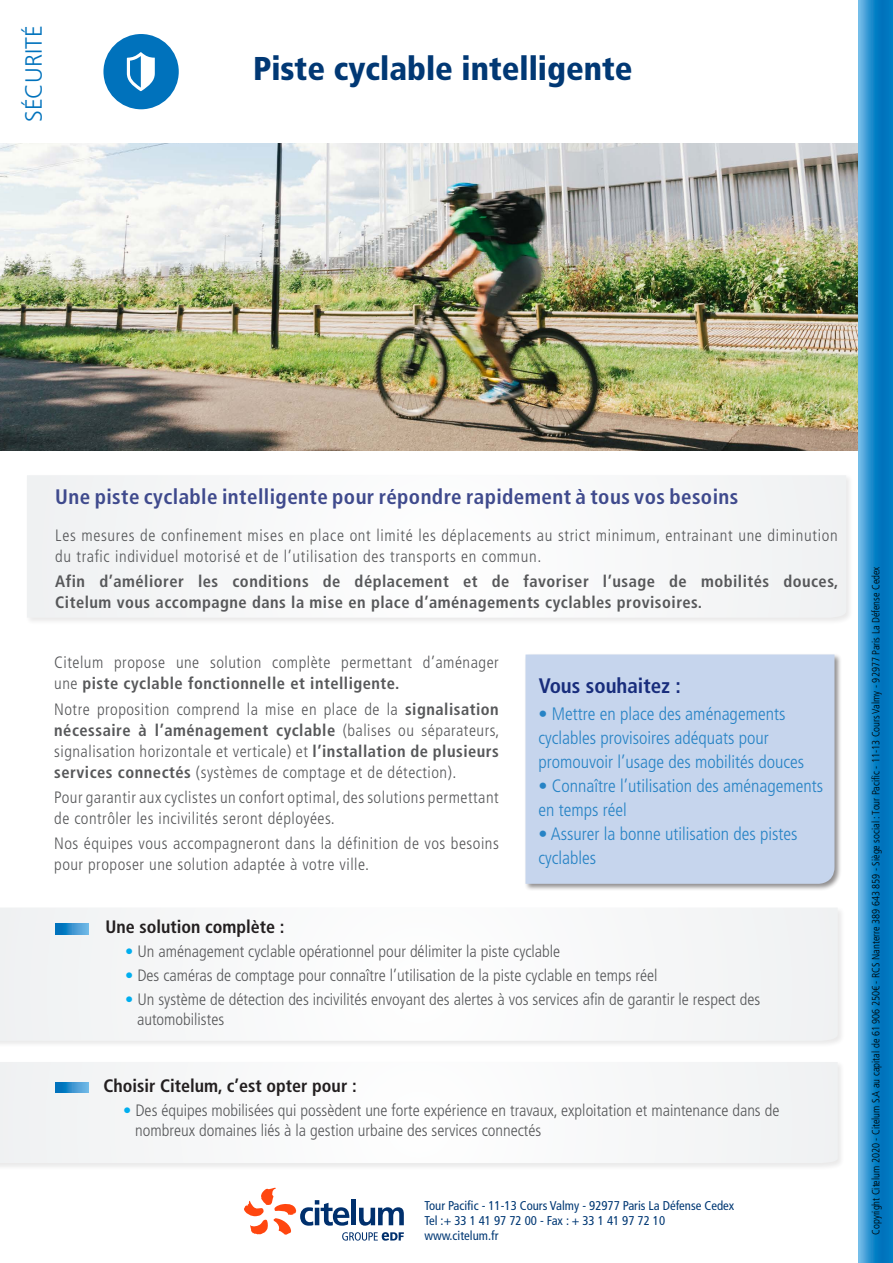
<style>
.page{position:relative;width:893px;height:1263px;background:#fff}
.page>*{position:absolute;margin:0;border:0;box-sizing:border-box;transform-origin:0 0}
.t1{font:900 condensed 33px "Frutiger LT Std";color:#013874}
.t2{font:300 23.4px "Frutiger LT Std";color:#0072bc}
.t3{font:700 condensed 21px "Frutiger LT Std";letter-spacing:.02em;color:#3f4a8d}
.t4{font:700 condensed 21px "Frutiger LT Std";color:#182d7c}
.t5{font:300 condensed 18px/24px "Frutiger LT Std";color:#2783c5}
.t6{font:700 condensed 18px "Frutiger LT Std";color:#231f20}
.t7{font:300 condensed 16.5px/21px "Frutiger LT Std";letter-spacing:.03em;color:#57585a}
.t8{font:300 condensed 16.5px/19.8px "Frutiger LT Std";color:#57585a}
.t9{font:700 condensed 16.5px/21px "Frutiger LT Std";letter-spacing:.03em;color:#57585a}
.t10{font:condensed 12.75px/15.3px "Frutiger LT Std";color:#013874}
.t11{font:300 condensed 10.5px "Frutiger LT Std";color:#000001}
.s1{font-weight:700}
.s2{color:#00aeef}
</style>
<div class="page">
<div style="left:0;top:1060px;width:845px;height:110px;background:#f5f6f7"></div>
<div style="left:0;top:906px;width:845px;height:142px;background:#f6f7f8"></div>
<div style="left:25px;top:473px;width:829px;height:152px;background:#f6f7f8"></div>
<img style="left:0;top:143px;width:859px;height:307px">
<svg style="left:859px;top:0;width:34px;height:1263px;background:#1e8acb"></svg>
<svg style="left:55px;top:923px;width:34px;height:11px"></svg>
<svg style="left:55px;top:1082px;width:34px;height:11px"></svg>
<div style="left:524px;top:653px;width:318px;height:238px;background:#231f20;opacity:.5"></div>
<div style="left:525px;top:654px;width:309px;height:230px;background:#c6d5ed"></div>
<svg style="left:244px;top:1187px;width:160px;height:54px"></svg>
<div style="left:103px;top:34px;width:76px;height:75px;background:#0072bc;border-radius:50%"></div>
<svg style="left:127px;top:52px;width:28px;height:39px"></svg>
<p class="t2" style="left:20px;top:122px;width:98px;rotate:-90deg">SÉCURITÉ</p>
<p class="t1" style="left:253px;top:49px;width:381px">Piste cyclable intelligente</p>
<p class="t3" style="left:55px;top:485px;width:685px">Une piste cyclable intelligente pour répondre rapidement à tous vos besoins</p>
<p class="t7" style="left:55px;top:525px;width:784px">Les mesures de confinement mises en place ont limité les déplacements au strict minimum, entrainant une diminution du trafic individuel motorisé et de l’utilisation des transports en commun.</p>
<p class="t9" style="left:55px;top:571px;width:784px">Afin d’améliorer les conditions de déplacement et de favoriser l’usage de mobilités douces,<br>Citelum vous accompagne dans la mise en place d’aménagements cyclables provisoires.</p>
<p class="t7" style="left:54px;top:652px;width:446px">Citelum propose une solution complète permettant d’aménager une <span class="s1">piste cyclable fonctionnelle et intelligente.</span></p>
<p class="t7" style="left:54px;top:699px;width:447px;text-align:justify">Notre proposition comprend la mise en place de la <span class="s1">signalisation nécessaire à l’aménagement cyclable</span> (balises ou séparateurs, signalisation horizontale et verticale) et <span class="s1">l’installation de plusieurs services connectés</span> (systèmes de comptage et de détection).</p>
<p class="t7" style="left:54px;top:787px;width:446px">Pour garantir aux cyclistes un confort optimal, des solutions permettant de contrôler les incivilités seront déployées.</p>
<p class="t7" style="left:54px;top:833px;width:446px">Nos équipes vous accompagneront dans la définition de vos besoins pour proposer une solution adaptée à votre ville.</p>
<p class="t4" style="left:539px;top:673px;width:144px">Vous souhaitez :</p>
<p class="t5" style="left:538px;top:702px;width:267px">• Mettre en place des aménagements cyclables provisoires adéquats pour promouvoir l’usage des mobilités douces</p>
<p class="t5" style="left:538px;top:774px;width:286px">• Connaître l’utilisation des aménagements en temps réel</p>
<p class="t5" style="left:538px;top:822px;width:261px">• Assurer la bonne utilisation des pistes cyclables</p>
<p class="t6" style="left:105px;top:916px;width:181px">Une solution complète :</p>
<p class="t8" style="left:125px;top:941px;width:437px"><span class="s2">•</span> Un aménagement cyclable opérationnel pour délimiter la piste cyclable</p>
<p class="t8" style="left:125px;top:965px;width:534px"><span class="s2">•</span> Des caméras de comptage pour connaître l’utilisation de la piste cyclable en temps réel</p>
<p class="t8" style="left:137px;top:989px;width:625px;text-indent:-12px"><span class="s2">•</span> Un système de détection des incivilités envoyant des alertes à vos services afin de garantir le respect des automobilistes</p>
<p class="t6" style="left:103px;top:1075px;width:255px">Choisir Citelum, c’est opter pour :</p>
<p class="t8" style="left:135px;top:1101px;width:646px;text-indent:-12px"><span class="s2">•</span> Des équipes mobilisées qui possèdent une forte expérience en travaux, exploitation et maintenance dans de nombreux domaines liés à la gestion urbaine des services connectés</p>
<p class="t10" style="left:424px;top:1197px;width:311px">Tour Pacific - 11-13 Cours Valmy - 92977 Paris La Défense Cedex<br>Tel :+ 33 1 41 97 72 00 - Fax : + 33 1 41 97 72 10</p>
<p class="t10" style="left:424px;top:1228px;width:76px">www.citelum.fr</p>
<p class="t11" style="left:870px;top:1235px;width:670px;rotate:-90deg">Copyright Citelum 2020 - Citelum S.A au capital de 61 906 250€ - RCS Nanterre 389 643 859 - Siège social : Tour Pacific - 11-13 Cours Valmy - 92977 Paris La Défense Cedex</p>
</div>
